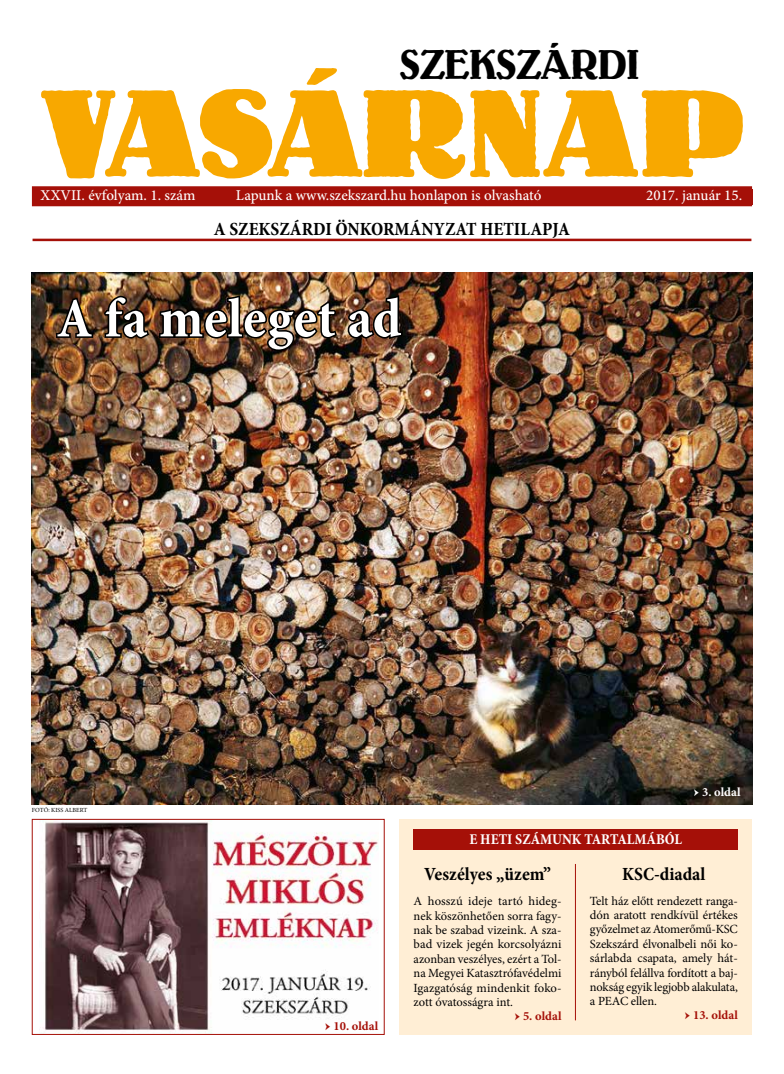
<style>
.page{position:relative;width:784px;height:1074px;background:#fff}
.page>*{position:absolute;margin:0;border:0;box-sizing:border-box;transform-origin:0 0}
.t1{font:700 122.5px "Lo Type";color:#f8a800}
.t2{font:700 condensed 56.25px "Minion Pro";letter-spacing:.01em;color:#fff}
.t3{font:41.25px "Lo Type";color:#000}
.t4{font:700 condensed 18.75px "Minion Pro";color:#000}
.t5{font:500 15px "Minion Pro";color:#fff}
.t6{font:700 condensed 15px "Minion Pro";color:#fff}
.t7{font:12.5px/14.4px "Minion Pro";letter-spacing:-.005em;color:#000;text-align:justify}
.t8{font:700 12.5px "Minion Pro";letter-spacing:.005em;color:#a51008}
.t9{font:700 12.5px "Minion Pro";letter-spacing:.005em;color:#fff}
.t10{font:6.25px "Minion Pro";color:#000}
.s1{font-weight:400}
</style>
<div class="page">
<hr style="left:33px;top:239px;width:718px;height:2px;background:#a51008">
<div style="left:32px;top:186px;width:719px;height:20px;background:#a51008"></div>
<img style="left:32px;top:273px;width:719px;height:531px">
<svg style="left:54px;top:296px;width:41px;height:43px;background:#48301c"></svg>
<img style="left:102px;top:294px;width:49px;height:46px">
<img style="left:157px;top:293px;width:182px;height:59px">
<img style="left:345px;top:293px;width:59px;height:48px">
<div style="left:399px;top:819px;width:352px;height:215px;background:#ffeed5"></div>
<div style="left:413px;top:829px;width:324px;height:20px;background:#a51008"></div>
<hr style="left:574px;top:864px;width:1px;height:156px;background:#a51008">
<img style="left:42px;top:821px;width:336px;height:211px">
<div style="left:32px;top:819px;width:352px;height:215px;border:1px solid #a51008"></div>
<h3 class="t3" style="left:399px;top:42px;width:240px">SZEKSZÁRDI</h3>
<h1 class="t1" style="left:41px;top:68px;width:702px">VASÁRNAP</h1>
<p class="t5" style="left:41px;top:185px;width:156px">XXVII. évfolyam. 1. szám</p>
<p class="t5" style="left:236px;top:185px;width:307px">Lapunk a www.szekszard.hu honlapon is olvasható</p>
<p class="t5" style="left:645px;top:185px;width:97px">2017. január 15.</p>
<h3 class="t4" style="left:214px;top:216px;width:357px">A SZEKSZÁRDI ÖNKORMÁNYZAT HETILAPJA</h3>
<h2 class="t2" style="left:57px;top:280px;width:346px">A fa meleget ad</h2>
<p class="t10" style="left:32px;top:805px;width:57px">FOTÓ: KISS ALBERT</p>
<p class="t8" style="left:325px;top:1017px;width:54px"><span class="s1">→</span> 10. oldal</p>
<p class="t9" style="left:693px;top:783px;width:48px"><span class="s1">→</span> 3. oldal</p>
<p class="t6" style="left:469px;top:829px;width:214px">E HETI SZÁMUNK TARTALMÁBÓL</p>
<h3 class="t4" style="left:424px;top:860px;width:128px">Veszélyes „üzem”</h3>
<p class="t7" style="left:413px;top:894px;width:149px">A hosszú ideje tartó hideg&shy;nek köszönhetően sorra fagy&shy;nak be szabad vizeink. A sza&shy;bad vizek jegén korcsolyázni azonban veszélyes, ezért a Tol&shy;na Megyei Katasztrófavédelmi Igazgatóság mindenkit foko&shy;zott óvatosságra int.</p>
<p class="t8" style="left:514px;top:1007px;width:48px"><span class="s1">→</span> 5. oldal</p>
<h3 class="t4" style="left:622px;top:860px;width:85px">KSC-diadal</h3>
<p class="t7" style="left:589px;top:893px;width:149px">Telt ház előtt rendezett ranga&shy;dón aratott rendkívül értékes győzelmet az Atomerőmű-KSC Szekszárd élvonalbeli női ko&shy;sárlabda csapata, amely hát&shy;rányból felállva fordított a baj&shy;nokság egyik legjobb alakulata, a PEAC ellen.</p>
<p class="t8" style="left:684px;top:1005px;width:54px"><span class="s1">→</span> 13. oldal</p>
</div>
